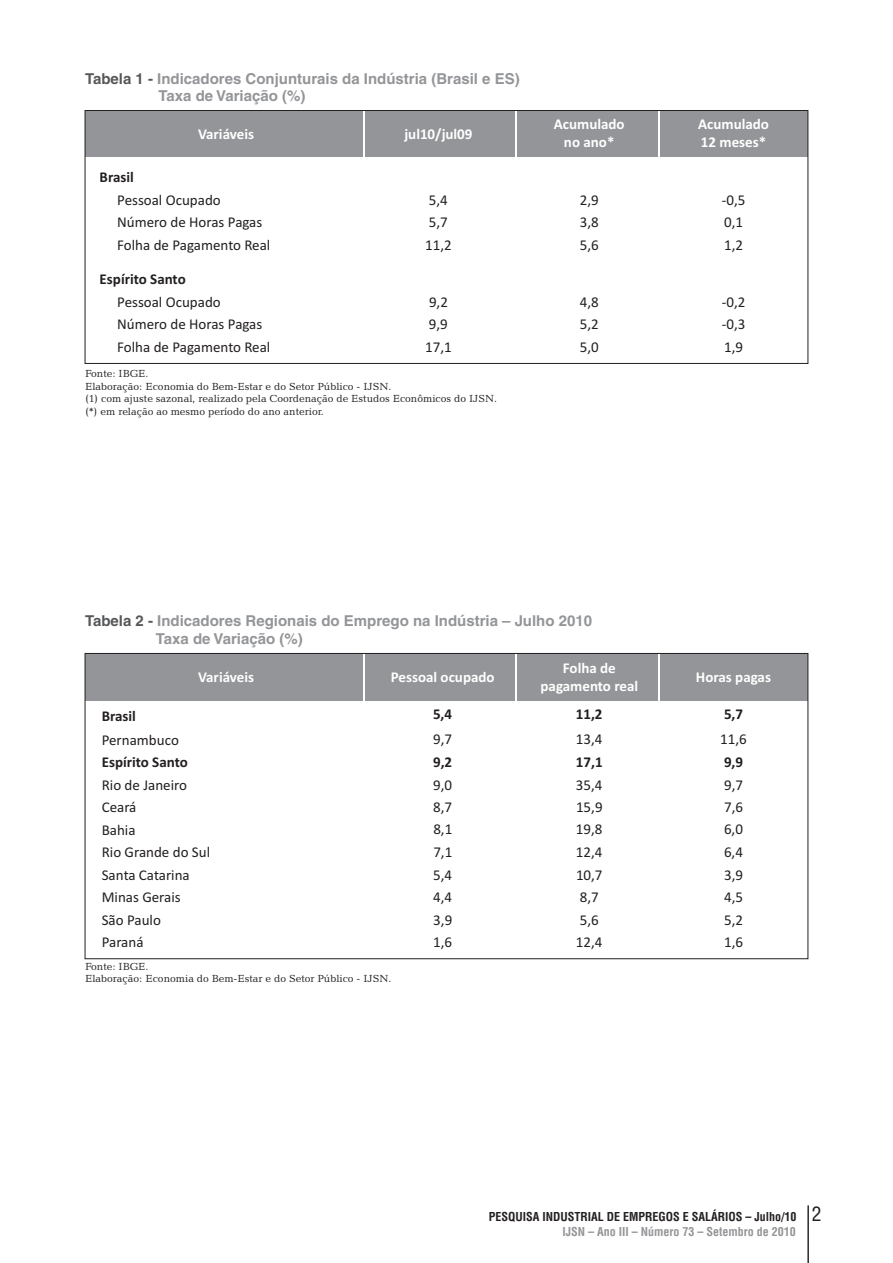
<style>
.page{position:relative;width:893px;height:1263px;background:#fff}
.page>*{position:absolute;margin:0;border:0;box-sizing:border-box;transform-origin:0 0}
.t1{font:condensed 19.5px "Helvetica LT";color:#231f20}
.t2{font:15px "Calibri";color:#231f20}
.t3{font:700 15px/17.9px "Helvetica LT";color:#939598}
.t4{font:700 15px/18.3px "Calibri";color:#fff;text-align:center}
.t5{font:700 15px "Calibri";color:#231f20}
.t6{font:700 condensed 12px "Helvetica LT";color:#231f20}
.t7{font:700 condensed 12px "Helvetica LT";color:#939598}
.t8{font:10.5px/12.6px "Candida BT";color:#231f20}
.s1{color:#57585a}
.s2{font-family:"Calibri"}
</style>
<div class="page">
<hr style="left:808px;top:1205px;width:1px;height:58px;background:#231f20">
<div style="left:85px;top:110px;width:723px;height:47px;background:#939598"></div>
<hr style="left:364px;top:111px;width:1px;height:250px;background:#fff">
<div style="left:85px;top:653px;width:723px;height:48px;background:#939598"></div>
<hr style="left:364px;top:653px;width:1px;height:296px;background:#fff">
<hr style="left:516px;top:653px;width:1px;height:296px;background:#fff">
<hr style="left:659px;top:653px;width:1px;height:296px;background:#fff">
<hr style="left:516px;top:110px;width:1px;height:251px;background:#fff">
<hr style="left:659px;top:110px;width:1px;height:251px;background:#fff">
<div style="left:85px;top:110px;width:723px;height:254px;border:1px solid #231f20"></div>
<p class="t3" style="left:159px;top:71px;width:363px;text-indent:-74px"><span class="s1">Tabela 1 -</span> Indicadores Conjunturais da Indústria (Brasil e ES)<br>Taxa de Variação (%)</p>
<p class="t4" style="left:198px;top:126px;width:57px">Variáveis</p>
<p class="t4" style="left:404px;top:126px;width:70px">jul10/jul09</p>
<p class="t4" style="left:554px;top:116px;width:72px">Acumulado no ano*</p>
<p class="t4" style="left:698px;top:116px;width:72px;text-align:left">Acumulado<br>12 meses*</p>
<p class="t5" style="left:100px;top:171px;width:36px">Brasil</p>
<p class="t2" style="left:117px;top:194px;width:105px">Pessoal Ocupado</p>
<p class="t2" style="left:429px;top:194px;width:20px">5,4</p>
<p class="t2" style="left:580px;top:194px;width:20px">2,9</p>
<p class="t2" style="left:722px;top:194px;width:25px">-0,5</p>
<p class="t2" style="left:117px;top:216px;width:147px">Número de Horas Pagas</p>
<p class="t2" style="left:429px;top:216px;width:20px">5,7</p>
<p class="t2" style="left:580px;top:216px;width:20px">3,8</p>
<p class="t2" style="left:724px;top:216px;width:20px">0,1</p>
<p class="t2" style="left:117px;top:239px;width:155px">Folha de Pagamento Real</p>
<p class="t2" style="left:425px;top:239px;width:28px">11,2</p>
<p class="t2" style="left:580px;top:239px;width:20px">5,6</p>
<p class="t2" style="left:724px;top:239px;width:20px">1,2</p>
<p class="t5" style="left:100px;top:273px;width:88px">Espírito Santo</p>
<p class="t2" style="left:117px;top:295px;width:105px">Pessoal Ocupado</p>
<p class="t2" style="left:429px;top:295px;width:20px">9,2</p>
<p class="t2" style="left:580px;top:295px;width:20px">4,8</p>
<p class="t2" style="left:722px;top:295px;width:25px">-0,2</p>
<p class="t2" style="left:117px;top:318px;width:147px">Número de Horas Pagas</p>
<p class="t2" style="left:429px;top:318px;width:20px">9,9</p>
<p class="t2" style="left:580px;top:318px;width:20px">5,2</p>
<p class="t2" style="left:722px;top:318px;width:25px">-0,3</p>
<p class="t2" style="left:117px;top:340px;width:155px">Folha de Pagamento Real</p>
<p class="t2" style="left:425px;top:340px;width:28px">17,1</p>
<p class="t2" style="left:580px;top:340px;width:20px">5,0</p>
<p class="t2" style="left:724px;top:340px;width:20px">1,9</p>
<p class="t8" style="left:85px;top:368px;width:65px">Fonte: IBGE.</p>
<p class="t8" style="left:85px;top:393px;width:413px">(1) com ajuste sazonal, realizado pela Coordenação de Estudos Econômicos do IJSN. (<span class="s2">*</span>) em relação ao mesmo período do ano anterior.</p>
<p class="t8" style="left:85px;top:381px;width:308px">Elaboração: Economia do Bem-Estar e do Setor Público - IJSN.</p>
<p class="t3" style="left:156px;top:613px;width:438px;text-indent:-71px"><span class="s1">Tabela 2 -</span> Indicadores Regionais do Emprego na Indústria – Julho 2010<br>Taxa de Variação (%)</p>
<p class="t4" style="left:198px;top:669px;width:57px">Variáveis</p>
<p class="t4" style="left:391px;top:669px;width:105px">Pessoal ocupado</p>
<p class="t4" style="left:696px;top:669px;width:77px">Horas pagas</p>
<p class="t4" style="left:541px;top:660px;width:99px">Folha de pagamento real</p>
<p class="t5" style="left:102px;top:710px;width:36px">Brasil</p>
<p class="t5" style="left:433px;top:708px;width:21px">5,4</p>
<p class="t5" style="left:576px;top:708px;width:28px">11,2</p>
<p class="t5" style="left:724px;top:708px;width:21px">5,7</p>
<p class="t2" style="left:102px;top:734px;width:79px">Pernambuco</p>
<p class="t2" style="left:433px;top:732px;width:20px">9,7</p>
<p class="t2" style="left:576px;top:732px;width:28px">13,4</p>
<p class="t2" style="left:720px;top:732px;width:28px">11,6</p>
<p class="t5" style="left:102px;top:756px;width:88px">Espírito Santo</p>
<p class="t5" style="left:433px;top:756px;width:21px">9,2</p>
<p class="t5" style="left:576px;top:756px;width:28px">17,1</p>
<p class="t5" style="left:724px;top:756px;width:21px">9,9</p>
<p class="t2" style="left:102px;top:779px;width:87px">Rio de Janeiro</p>
<p class="t2" style="left:433px;top:779px;width:20px">9,0</p>
<p class="t2" style="left:576px;top:779px;width:28px">35,4</p>
<p class="t2" style="left:724px;top:779px;width:20px">9,7</p>
<p class="t2" style="left:102px;top:801px;width:36px">Ceará</p>
<p class="t2" style="left:433px;top:801px;width:20px">8,7</p>
<p class="t2" style="left:576px;top:801px;width:28px">15,9</p>
<p class="t2" style="left:724px;top:801px;width:20px">7,6</p>
<p class="t2" style="left:102px;top:824px;width:35px">Bahia</p>
<p class="t2" style="left:433px;top:822px;width:20px">8,1</p>
<p class="t2" style="left:576px;top:822px;width:28px">19,8</p>
<p class="t2" style="left:724px;top:822px;width:20px">6,0</p>
<p class="t2" style="left:102px;top:846px;width:110px">Rio Grande do Sul</p>
<p class="t2" style="left:433px;top:846px;width:20px">7,1</p>
<p class="t2" style="left:576px;top:846px;width:28px">12,4</p>
<p class="t2" style="left:724px;top:846px;width:20px">6,4</p>
<p class="t2" style="left:102px;top:869px;width:90px">Santa Catarina</p>
<p class="t2" style="left:433px;top:869px;width:20px">5,4</p>
<p class="t2" style="left:576px;top:869px;width:28px">10,7</p>
<p class="t2" style="left:724px;top:869px;width:20px">3,9</p>
<p class="t2" style="left:102px;top:891px;width:80px">Minas Gerais</p>
<p class="t2" style="left:433px;top:891px;width:20px">4,4</p>
<p class="t2" style="left:580px;top:891px;width:20px">8,7</p>
<p class="t2" style="left:724px;top:891px;width:20px">4,5</p>
<p class="t2" style="left:102px;top:914px;width:61px">São Paulo</p>
<p class="t2" style="left:433px;top:914px;width:20px">3,9</p>
<p class="t2" style="left:580px;top:914px;width:20px">5,6</p>
<p class="t2" style="left:724px;top:914px;width:20px">5,2</p>
<p class="t2" style="left:102px;top:936px;width:43px">Paraná</p>
<p class="t2" style="left:433px;top:936px;width:20px">1,6</p>
<p class="t2" style="left:576px;top:936px;width:28px">12,4</p>
<p class="t2" style="left:724px;top:936px;width:20px">1,6</p>
<p class="t8" style="left:85px;top:961px;width:308px">Fonte: IBGE.<br>Elaboração: Economia do Bem-Estar e do Setor Público - IJSN.</p>
<p class="t6" style="left:489px;top:1211px;width:309px">PESQUISA INDUSTRIAL DE EMPREGOS E SALÁRIOS – Julho/10</p>
<p class="t7" style="left:562px;top:1227px;width:235px">IJSN – Ano III – Número 73 – Setembro de 2010</p>
<h1 class="t1" style="left:812px;top:1206px;width:11px">2</h1>
</div>
